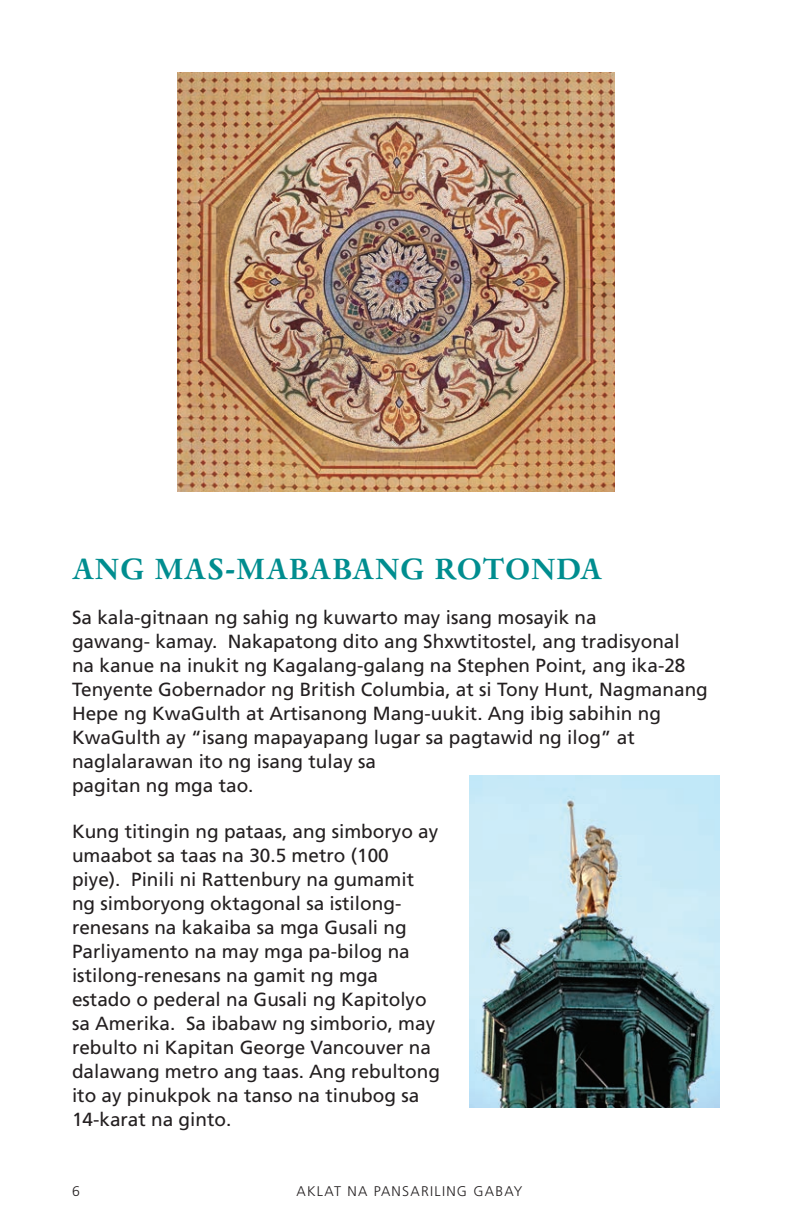
<style>
.page{position:relative;width:792px;height:1224px;background:#fff}
.page>*{position:absolute;margin:0;border:0;box-sizing:border-box;transform-origin:0 0}
.t1{font:700 34px "Dante MT Pro";letter-spacing:.035em;color:#008d8f}
.t2{font:19px/24px "Frutiger LT Std";color:#231f20}
.t3{font:300 14px "Frutiger LT Std";letter-spacing:.09em;color:#231f20}
</style>
<div class="page">
<img style="left:177px;top:72px;width:438px;height:419px">
<img style="left:470px;top:776px;width:250px;height:331px">
<h1 class="t1" style="left:72px;top:549px;width:532px">ANG MAS-MABABANG ROTONDA</h1>
<p class="t2" style="left:72px;top:606px;width:637px">Sa kala-gitnaan ng sahig ng kuwarto may isang mosayik na<br>gawang- kamay. Nakapatong dito ang Shxwtitostel, ang tradisyonal<br>na kanue na inukit ng Kagalang-galang na Stephen Point, ang ika-28<br>Tenyente Gobernador ng British Columbia, at si Tony Hunt, Nagmanang Hepe ng KwaGulth at Artisanong Mang-uukit. Ang ibig sabihin ng KwaGulth ay “isang mapayapang lugar sa pagtawid ng ilog” at naglalarawan ito ng isang tulay sa<br>pagitan ng mga tao.</p>
<p class="t2" style="left:72px;top:819px;width:369px">Kung titingin ng pataas, ang simboryo ay umaabot sa taas na 30.5 metro (100 piye). Pinili ni Rattenbury na gumamit ng simboryong oktagonal sa istilong&shy;renesans na kakaiba sa mga Gusali ng Parliyamento na may mga pa-bilog na istilong-renesans na gamit ng mga estado o pederal na Gusali ng Kapitolyo sa Amerika. Sa ibabaw ng simborio, may rebulto ni Kapitan George Vancouver na dalawang metro ang taas. Ang rebultong ito ay pinukpok na tanso na tinubog sa 14-karat na ginto.</p>
<p class="t3" style="left:72px;top:1183px;width:9px">6</p>
<p class="t3" style="left:297px;top:1183px;width:227px">AKLAT NA PANSARILING GABAY</p>
</div>
